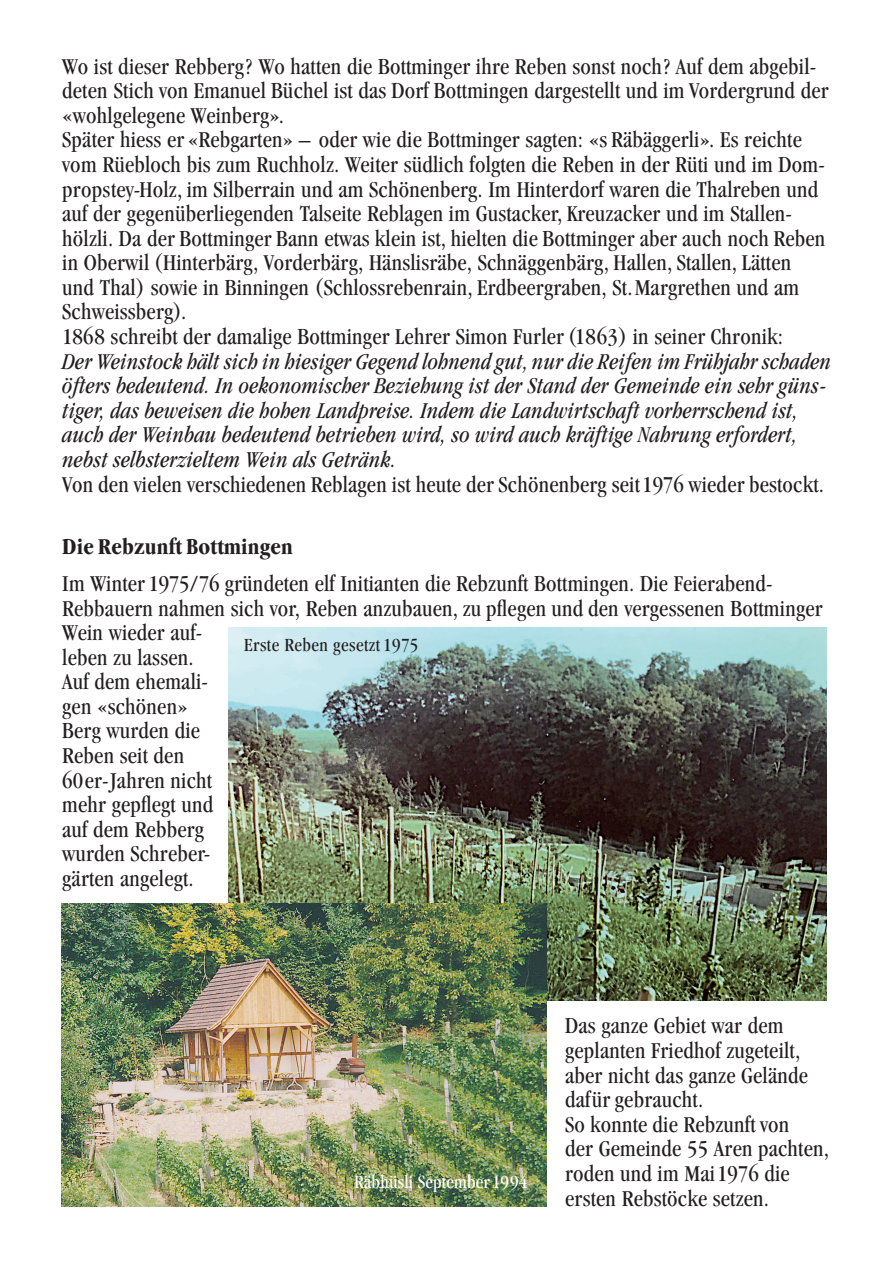
<style>
.page{position:relative;width:893px;height:1263px;background:#fff}
.page>*{position:absolute;margin:0;border:0;box-sizing:border-box;transform-origin:0 0}
.t1{font:condensed 23.55px/24.6px "Garamond";letter-spacing:.01em;color:#231f20}
.t2{font:700 condensed 23.55px "Garamond";letter-spacing:.01em;color:#231f20}
.t3{font:condensed 19.2px "Garamond";letter-spacing:.025em;color:#231f20}
.t4{font:condensed 19.2px "Garamond";letter-spacing:.01em;color:#fff}
.s1{font-style:italic}
</style>
<div class="page">
<img style="left:228px;top:628px;width:599px;height:372px">
<img style="left:62px;top:904px;width:484px;height:302px">
<p class="t1" style="left:62px;top:54px;width:768px">Wo ist dieser Rebberg? Wo hatten die Bottminger ihre Reben sonst noch? Auf dem abgebil&shy;deten Stich von Emanuel Büchel ist das Dorf Bottmingen dargestellt und im Vordergrund der «wohlgelegene Weinberg».</p>
<p class="t1" style="left:62px;top:127px;width:770px">Später hiess er «Rebgarten» – oder wie die Bottminger sagten: «s Räbäggerli». Es reichte vom Rüebloch bis zum Ruchholz. Weiter südlich folgten die Reben in der Rüti und im Dom&shy;propstey-Holz, im Silberrain und am Schönenberg. Im Hinterdorf waren die Thalreben und auf der gegenüberliegenden Talseite Reblagen im Gustacker, Kreuzacker und im Stallen&shy;hölzli. Da der Bottminger Bann etwas klein ist, hielten die Bottminger aber auch noch Reben in Oberwil (Hinterbärg, Vorderbärg, Hänslisräbe, Schnäggenbärg, Hallen, Stallen, Lätten<br>und Thal) sowie in Binningen (Schlossrebenrain, Erdbeergraben, St. Margrethen und am Schweissberg).<br>1868 schreibt der damalige Bottminger Lehrer Simon Furler (1863) in seiner Chronik:<br><span class="s1">Der Weinstock hält sich in hiesiger Gegend lohnend gut, nur die Reifen im Frühjahr schaden öfters bedeutend. In oekonomischer Beziehung ist der Stand der Gemeinde ein sehr güns&shy;tiger, das beweisen die hohen Landpreise. Indem die Landwirtschaft vorherrschend ist, auch der Weinbau bedeutend betrieben wird, so wird auch kräftige Nahrung erfordert, nebst selbsterzieltem Wein als Getränk.</span></p>
<p class="t1" style="left:62px;top:471px;width:763px">Von den vielen verschiedenen Reblagen ist heute der Schönenberg seit 1976 wieder bestockt.</p>
<p class="t2" style="left:62px;top:533px;width:232px">Die Rebzunft Bottmingen</p>
<p class="t1" style="left:62px;top:571px;width:762px">Im Winter 1975/76 gründeten elf Initianten die Rebzunft Bottmingen. Die Feierabend-<br>Rebbauern nahmen sich vor, Reben anzubauen, zu pflegen und den vergessenen Bottminger<br>Wein wieder auf-<br>leben zu lassen.<br>Auf dem ehemali-<br>gen «schönen»<br>Berg wurden die<br>Reben seit den<br>60er-Jahren nicht<br>mehr gepflegt und<br>auf dem Rebberg<br>wurden Schreber-<br>gärten angelegt.</p>
<p class="t3" style="left:244px;top:635px;width:176px">Erste Reben gesetzt 1975</p>
<p class="t4" style="left:354px;top:1171px;width:175px">Räbhüsli September 1994</p>
<p class="t1" style="left:565px;top:1013px;width:265px">Das ganze Gebiet war dem geplanten Friedhof zugeteilt, aber nicht das ganze Gelände dafür gebraucht.<br>So konnte die Rebzunft von<br>der Gemeinde 55 Aren pachten, roden und im Mai 1976 die ersten Rebstöcke setzen.</p>
</div>
